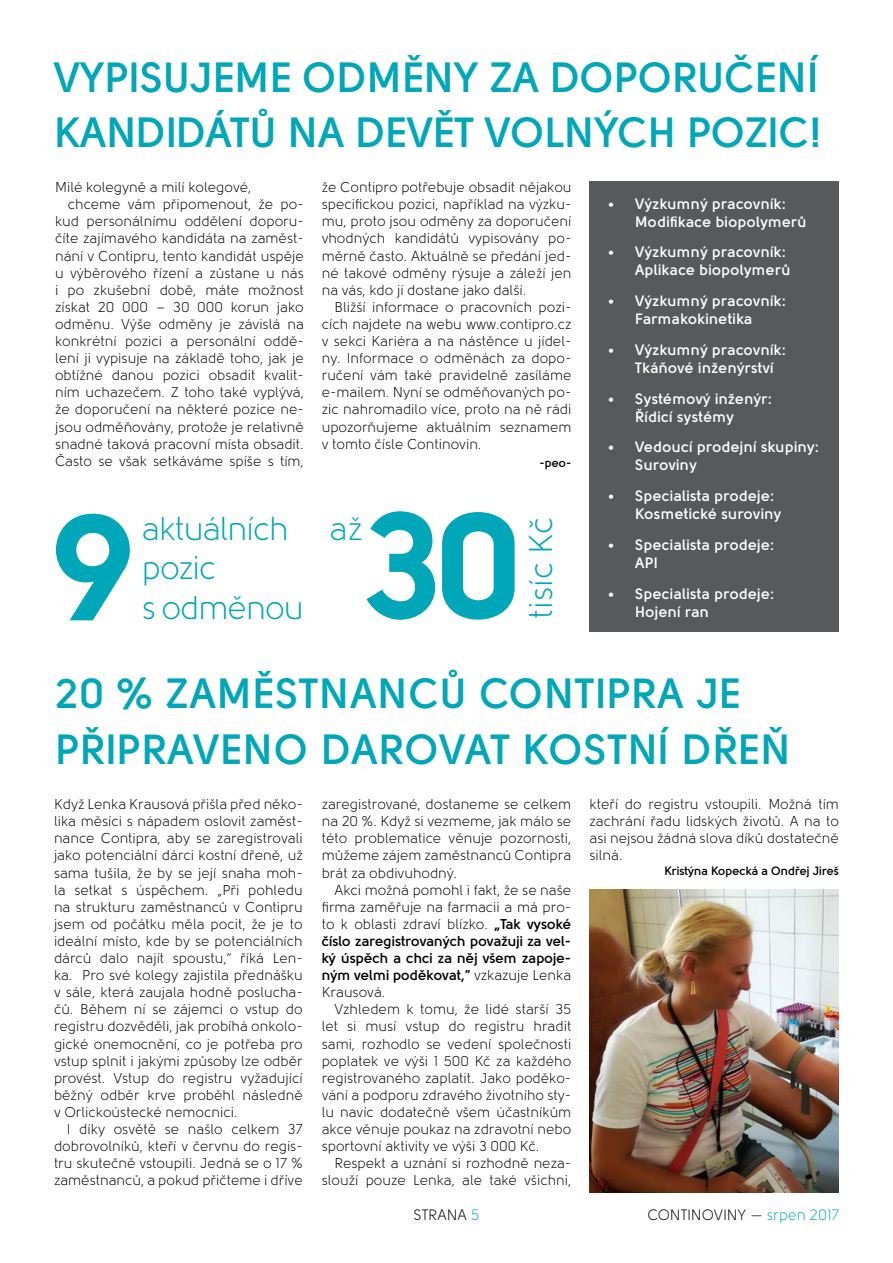
<style>
.page{position:relative;width:893px;height:1263px;background:#fff}
.page>*{position:absolute;margin:0;border:0;box-sizing:border-box;transform-origin:0 0}
.t1{font:900 150px "Solomon";color:#00a7b8}
.t2{font:700 42px/55.5px "Solomon";color:#00a7b8}
.t3{font:700 42px/55.5px "Solomon";letter-spacing:.02em;color:#00a7b8}
.t4{font:33px/39.6px "Solomon";letter-spacing:-.03em;color:#00a7b8}
.t5{font:700 15px/18px "Solomon";letter-spacing:.02em;color:#fff}
.t6{font:15px "Solomon";color:#000}
.t7{font:14.25px/17.1px "Solomon";color:#000;text-align:justify}
.t8{font:700 12px "Solomon";color:#000}
.s1{font-weight:700}
.s2{color:#00a7b8}
</style>
<div class="page">
<div style="left:589px;top:181px;width:250px;height:450px;background:#58595b"></div>
<img style="left:589px;top:889px;width:250px;height:304px">
<h2 class="t2" style="left:54px;top:49px;width:769px">vypisuj eme odměny za doporučení kandidátů na devět volných pozic!</h2>
<p class="t7" style="left:55px;top:179px;width:198px">M ilé kolegyně a milí kolegové,</p>
<p class="t7" style="left:68px;top:196px;width:237px">chceme vám připomenout, že po-</p>
<p class="t7" style="left:55px;top:213px;width:250px">kud personálnímu oddělení doporu-</p>
<p class="t7" style="left:55px;top:230px;width:250px">číte zajímavého kandidáta na zaměst-</p>
<p class="t7" style="left:55px;top:247px;width:250px">nání v Contipru, tento kandidát uspěje</p>
<p class="t7" style="left:55px;top:264px;width:250px">u výběrového řízení a zůstane u nás</p>
<p class="t7" style="left:55px;top:281px;width:250px">i po zkušební době, máte možnost</p>
<p class="t7" style="left:55px;top:298px;width:250px">získat 20 000 – 30 000 korun jako</p>
<p class="t7" style="left:55px;top:316px;width:251px">odměnu. Výše odměny je závislá na</p>
<p class="t7" style="left:55px;top:333px;width:250px">konkrétní pozici a personální oddě-</p>
<p class="t7" style="left:55px;top:350px;width:250px">lení ji vypisuje na základě toho, jak je</p>
<p class="t7" style="left:55px;top:367px;width:250px">obtížné danou pozici obsadit kvalit-</p>
<p class="t7" style="left:55px;top:384px;width:250px">ním uchazečem. Z toho také vyplývá,</p>
<p class="t7" style="left:55px;top:401px;width:250px">že doporučení na některé pozice ne-</p>
<p class="t7" style="left:55px;top:418px;width:250px">jsou odměňovány, protože je relativně</p>
<p class="t7" style="left:55px;top:435px;width:250px">snadné taková pracovní místa obsadit.</p>
<p class="t7" style="left:55px;top:452px;width:250px">Často se však setkáváme spíše s tím,</p>
<p class="t7" style="left:322px;top:179px;width:251px">že Contipro potřebuje obsadit nějakou specifickou pozici, například na výzku&shy;mu, proto jsou odměny za doporučení vhodných kandidátů vypisovány po&shy;měrně často. Aktuálně se předání jed&shy;né takové odměny rýsuje a záleží jen na vás, kdo ji dostane jako další.</p>
<p class="t7" style="left:322px;top:298px;width:251px;text-indent:13px">Bližší informace o pracovních pozi&shy;cích najdete na webu www.contipro.cz v sekci Kariéra a na nástěnce u jídel&shy;ny. I nformace o odměnách za dopo&shy;ručení vám také pravidelně zasíláme e-mailem. Nyní se odměňovaných po&shy;zic nahromadilo více, proto na ně rádi upozorňujeme aktuálním seznamem v tomto čísle Continovin.</p>
<p class="t8" style="left:539px;top:456px;width:34px">-peo-</p>
<p class="t5" style="left:635px;top:194px;width:173px;text-indent:-27px">• Výzkumný pracovník:<br>Modifikace biopolymerů</p>
<p class="t5" style="left:608px;top:243px;width:184px;text-align:right">• Výzkumný pracovník:<br>Aplikace biopolymerů</p>
<p class="t5" style="left:608px;top:292px;width:179px;text-align:center">• Výzkumný pracovník:<br>Farmakokinetika</p>
<p class="t5" style="left:635px;top:341px;width:152px;text-indent:-27px">• Výzkumný pracovník:<br>Tkáňové inženýrství</p>
<p class="t5" style="left:635px;top:389px;width:139px;text-indent:-27px">• Systémový inženýr:<br>Řídicí systémy</p>
<p class="t5" style="left:635px;top:438px;width:186px;text-indent:-27px">• Vedoucí prodejní skupiny:<br>Suroviny</p>
<p class="t5" style="left:635px;top:487px;width:148px;text-indent:-27px">• Specialista prodeje:<br>Kosmetické suroviny</p>
<p class="t5" style="left:635px;top:536px;width:141px;text-indent:-27px">• Specialista prodeje:<br>API</p>
<p class="t5" style="left:608px;top:584px;width:168px">• Specialista prodeje:</p>
<h1 class="t1" style="left:51px;top:479px;width:91px">9</h1>
<h1 class="t1" style="left:363px;top:477px;width:165px">30</h1>
<h3 class="t4" style="left:142px;top:509px;width:163px">aktuálních pozic<br>s odměnou</h3>
<h3 class="t4" style="left:329px;top:509px;width:35px">až</h3>
<h3 class="t4" style="left:521px;top:619px;width:103px;rotate:-90deg">tisíc Kč</h3>
<p class="t5" style="left:635px;top:602px;width:75px">Hojení ran</p>
<h2 class="t3" style="left:55px;top:666px;width:737px">20 % Zaměstnanců Contipra j e připraveno darovat kostní dřeň</h2>
<p class="t7" style="left:54px;top:796px;width:250px">Když Lenka Krausová přišla před něko&shy;lika měsíci s nápadem oslovit zaměst&shy;nance Contipra, aby se zaregistrovali jako potenciální dárci kostní dřeně, už sama tušila, že by se její snaha moh&shy;la setkat s úspěchem. „Při pohledu na strukturu zaměstnanců v Contipru jsem od počátku měla pocit, že je to ideální místo, kde by se potenciálních dárců dalo najít spoustu,“ říká Len&shy;ka. Pro své kolegy zajistila přednášku v sále, která zaujala hodně poslucha&shy;čů. Během ní se zájemci o vstup do registru dozvěděli, jak probíhá onkolo&shy;gické onemocnění, co je potřeba pro vstup splnit i jakými způsoby lze odběr provést. Vstup do registru vyžadující běžný odběr krve proběhl následně v Orlickoústecké nemocnici.</p>
<p class="t7" style="left:54px;top:1121px;width:250px;text-indent:13px">I díky osvětě se našlo celkem 37 dobrovolníků, kteří v červnu do regis&shy;tru skutečně vstoupili. Jedná se o 17 % zaměstnanců, a pokud přičteme i dříve</p>
<p class="t7" style="left:589px;top:796px;width:251px">kteří do registru vstoupili. M ožná tím zachrání řadu lidských životů. A na to asi nejsou žádná slova díků dostatečně silná.</p>
<p class="t8" style="left:664px;top:864px;width:176px">Kristýna Kopecká a Ondřej Jireš</p>
<p class="t7" style="left:322px;top:796px;width:251px">zaregistrované, dostaneme se celkem na 20 %. Když si vezmeme, jak málo se této problematice věnuje pozornosti, můžeme zájem zaměstnanců Contipra brát za obdivuhodný.</p>
<p class="t7" style="left:322px;top:881px;width:251px;text-indent:13px">Akci možná pomohl i fakt, že se naše firma zaměřuje na farmacii a má pro&shy;to k oblasti zdraví blízko. <span class="s1">„Tak vysoké číslo zaregistrovaných považuji za vel&shy;ký úspěch a chci za něj všem zapoje&shy;ným velmi poděkovat,“</span> vzkazuje Lenka Krausová.</p>
<p class="t7" style="left:322px;top:1001px;width:251px;text-indent:13px">Vzhledem k tomu, že lidé starší 35 let si musí vstup do registru hradit sami, rozhodlo se vedení společnosti poplatek ve výši 1 500 Kč za každého registrovaného zaplatit. Jako poděko&shy;vání a podporu zdravého životního sty&shy;lu navíc dodatečně všem účastníkům akce věnuje poukaz na zdravotní nebo sportovní aktivity ve výši 3 000 Kč.</p>
<p class="t7" style="left:322px;top:1155px;width:251px;text-align:right">Respekt a uznání si rozhodně neza&shy;slouží pouze Lenka, ale také všichni,</p>
<p class="t6" style="left:413px;top:1207px;width:67px">Strana <span class="s2">5</span></p>
<p class="t6" style="left:647px;top:1207px;width:193px">continoviny — <span class="s2">srpen 2017</span></p>
</div>
